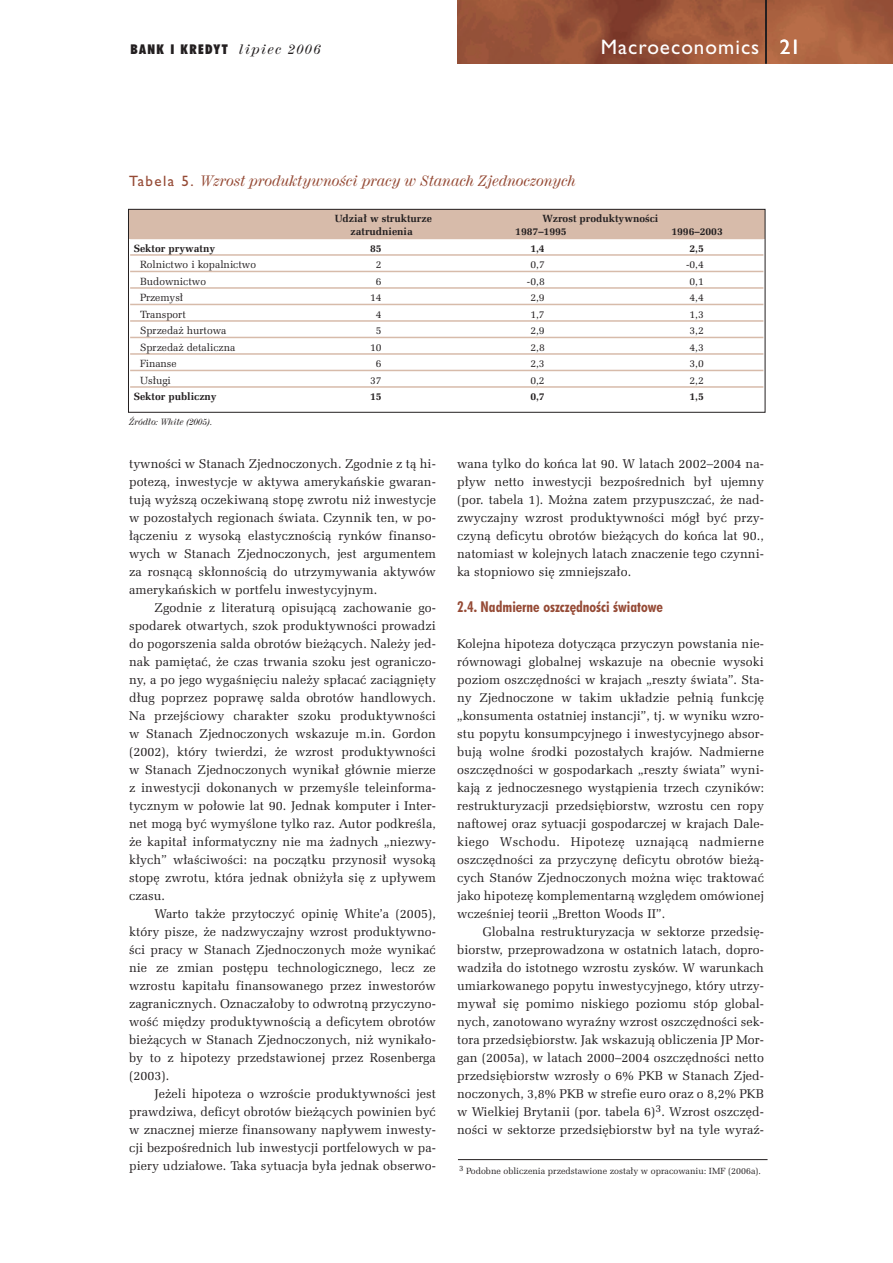
<style>
.page{position:relative;width:893px;height:1263px;background:#fff}
.page>*{position:absolute;margin:0;border:0;box-sizing:border-box;transform-origin:0 0}
.t1{font:21px "Gill Sans PL";letter-spacing:.05em;color:#fff}
.t2{font:italic 15px "Century 725 PL";letter-spacing:-.005em;color:#954a35;scale:.95 1}
.t3{font:700 condensed 15px "Futura PL";color:#954a35}
.t4{font:900 condensed 13.5px "Futura PL";letter-spacing:.1em;color:#231f20}
.t5{font:12.75px/18px "Zapf Elliptical 711 PL";letter-spacing:.005em;color:#231f20;text-align:justify}
.t6{font:10.5px "Zapf Elliptical 711 PL";color:#231f20}
.t7{font:700 10.5px "Zapf Elliptical 711 PL";color:#231f20}
.t8{font:9px "Zapf Elliptical 711 PL";color:#231f20}
.t9{font:italic 9px "Century 725 PL";color:#231f20;scale:.95 1}
.s1{font-family:"Century 725 PL";font-weight:400;font-style:italic;font-stretch:normal}
.s2{font-family:"Gill Sans PL";font-style:normal}
</style>
<div class="page">
<img style="left:457px;top:0;width:436px;height:64px">
<hr style="left:766px;top:0;width:1px;height:64px;background:#231f20">
<hr style="left:765px;top:0;width:1px;height:64px;background:#231f20">
<div style="left:128px;top:209px;width:637px;height:30px;background:#d7bbaa"></div>
<hr style="left:130px;top:254px;width:633px;height:2px;background:#d7bbaa">
<hr style="left:130px;top:271px;width:633px;height:1px;background:#d7bbaa">
<hr style="left:130px;top:287px;width:633px;height:2px;background:#d7bbaa">
<hr style="left:130px;top:304px;width:633px;height:1px;background:#d7bbaa">
<hr style="left:130px;top:320px;width:633px;height:2px;background:#d7bbaa">
<hr style="left:130px;top:337px;width:633px;height:1px;background:#d7bbaa">
<hr style="left:130px;top:353px;width:633px;height:2px;background:#d7bbaa">
<hr style="left:130px;top:370px;width:633px;height:1px;background:#d7bbaa">
<hr style="left:130px;top:386px;width:633px;height:2px;background:#d7bbaa">
<div style="left:128px;top:209px;width:637px;height:203px;border:1px solid #231f20"></div>
<hr style="left:458px;top:1159px;width:309px;height:1px;background:#231f20">
<p class="t4" style="left:131px;top:43px;width:192px">BANK I KREDYT <span class="s1">lipiec 2006</span></p>
<h1 class="t1" style="left:601px;top:39px;width:160px">Macroeconomics</h1>
<h1 class="t1" style="left:780px;top:39px;width:22px">21</h1>
<p class="t2" style="left:129px;top:175px;width:472px"><span class="s2">Tabela 5.</span> Wzrost produktywnoÊci pracy w Stanach Zjednoczonych</p>
<p class="t7" style="left:335px;top:214px;width:99px">Udzia∏ w strukturze</p>
<p class="t7" style="left:542px;top:214px;width:118px">Wzrost produktywnoÊci</p>
<p class="t7" style="left:351px;top:228px;width:64px">zatrudnienia</p>
<p class="t7" style="left:515px;top:228px;width:53px">1987–1995</p>
<p class="t7" style="left:671px;top:228px;width:53px">1996–2003</p>
<p class="t7" style="left:134px;top:244px;width:83px">Sektor prywatny</p>
<p class="t7" style="left:370px;top:244px;width:13px">85</p>
<p class="t7" style="left:530px;top:244px;width:16px">1,4</p>
<p class="t7" style="left:689px;top:244px;width:16px">2,5</p>
<p class="t6" style="left:140px;top:260px;width:118px">Rolnictwo i kopalnictwo</p>
<p class="t6" style="left:376px;top:260px;width:7px">2</p>
<p class="t6" style="left:530px;top:260px;width:16px">0,7</p>
<p class="t6" style="left:686px;top:260px;width:19px">-0,4</p>
<p class="t6" style="left:140px;top:277px;width:67px">Budownictwo</p>
<p class="t6" style="left:376px;top:277px;width:7px">6</p>
<p class="t6" style="left:527px;top:277px;width:19px">-0,8</p>
<p class="t6" style="left:689px;top:277px;width:16px">0,1</p>
<p class="t6" style="left:140px;top:293px;width:45px">Przemys∏</p>
<p class="t6" style="left:370px;top:293px;width:13px">14</p>
<p class="t6" style="left:530px;top:293px;width:16px">2,9</p>
<p class="t6" style="left:689px;top:293px;width:16px">4,4</p>
<p class="t6" style="left:140px;top:310px;width:47px">Transport</p>
<p class="t6" style="left:376px;top:310px;width:7px">4</p>
<p class="t6" style="left:530px;top:310px;width:16px">1,7</p>
<p class="t6" style="left:689px;top:310px;width:16px">1,3</p>
<p class="t6" style="left:140px;top:326px;width:88px">Sprzeda˝ hurtowa</p>
<p class="t6" style="left:376px;top:326px;width:7px">5</p>
<p class="t6" style="left:530px;top:326px;width:16px">2,9</p>
<p class="t6" style="left:689px;top:326px;width:16px">3,2</p>
<p class="t6" style="left:140px;top:343px;width:97px">Sprzeda˝ detaliczna</p>
<p class="t6" style="left:370px;top:343px;width:13px">10</p>
<p class="t6" style="left:530px;top:343px;width:16px">2,8</p>
<p class="t6" style="left:689px;top:343px;width:16px">4,3</p>
<p class="t6" style="left:140px;top:359px;width:38px">Finanse</p>
<p class="t6" style="left:376px;top:359px;width:7px">6</p>
<p class="t6" style="left:530px;top:359px;width:16px">2,3</p>
<p class="t6" style="left:689px;top:359px;width:16px">3,0</p>
<p class="t6" style="left:140px;top:376px;width:32px">Us∏ugi</p>
<p class="t6" style="left:370px;top:376px;width:13px">37</p>
<p class="t6" style="left:530px;top:376px;width:16px">0,2</p>
<p class="t6" style="left:689px;top:376px;width:16px">2,2</p>
<p class="t7" style="left:134px;top:393px;width:84px">Sektor publiczny</p>
<p class="t7" style="left:370px;top:393px;width:13px">15</p>
<p class="t7" style="left:530px;top:393px;width:16px">0,7</p>
<p class="t7" style="left:689px;top:393px;width:16px">1,5</p>
<p class="t9" style="left:129px;top:418px;width:89px">èród∏o: White (2005).</p>
<p class="t5" style="left:129px;top:456px;width:308px">tywnoÊci w Stanach Zjednoczonych. Zgodnie z tà hi&shy;potezà, inwestycje w aktywa amerykaƒskie gwaran&shy;tujà wy˝szà oczekiwanà stop´ zwrotu ni˝ inwestycje w pozosta∏ych regionach Êwiata. Czynnik ten, w po-∏àczeniu z wysokà elastycznoÊcià rynków finanso&shy;wych w Stanach Zjednoczonych, jest argumentem za rosnàcà sk∏onnoÊcià do utrzymywania aktywów amerykaƒskich w portfelu inwestycyjnym.</p>
<p class="t5" style="left:129px;top:600px;width:308px;text-indent:26px">Zgodnie z literaturà opisujàcà zachowanie go&shy;spodarek otwartych, szok produktywnoÊci prowadzi do pogorszenia salda obrotów bie˝àcych. Nale˝y jed&shy;nak pami´taç, ˝e czas trwania szoku jest ograniczo&shy;ny, a po jego wygaÊni´ciu nale˝y sp∏acaç zaciàgni´ty d∏ug poprzez popraw´ salda obrotów handlowych.<br>Na przejÊciowy charakter szoku produktywnoÊci w Stanach Zjednoczonych wskazuje m.in. Gordon (2002), który twierdzi, ˝e wzrost produktywnoÊci w Stanach Zjednoczonych wynika∏ g∏ównie mierze z inwestycji dokonanych w przemyÊle teleinforma&shy;tycznym w po∏owie lat 90. Jednak komputer i Inter&shy;net mogà byç wymyÊlone tylko raz. Autor podkreÊla, ˝e kapita∏ informatyczny nie ma ˝adnych „niezwy&shy;k∏ych” w∏aÊciwoÊci: na poczàtku przynosi∏ wysokà stop´ zwrotu, która jednak obni˝y∏a si´ z up∏ywem czasu.</p>
<p class="t5" style="left:129px;top:906px;width:308px;text-indent:26px">Warto tak˝e przytoczyç opini´ White’a (2005), który pisze, ˝e nadzwyczajny wzrost produktywno-Êci pracy w Stanach Zjednoczonych mo˝e wynikaç nie ze zmian post´pu technologicznego, lecz ze wzrostu kapita∏u finansowanego przez inwestorów zagranicznych. Oznacza∏oby to odwrotnà przyczyno&shy;woÊç mi´dzy produktywnoÊcià a deficytem obrotów bie˝àcych w Stanach Zjednoczonych, ni˝ wynika∏o&shy;by to z hipotezy przedstawionej przez Rosenberga (2003).</p>
<p class="t5" style="left:129px;top:1086px;width:308px;text-indent:26px">Je˝eli hipoteza o wzroÊcie produktywnoÊci jest prawdziwa, deficyt obrotów bie˝àcych powinien byç w znacznej mierze finansowany nap∏ywem inwesty&shy;cji bezpoÊrednich lub inwestycji portfelowych w pa&shy;piery udzia∏owe. Taka sytuacja by∏a jednak obserwo-</p>
<p class="t5" style="left:457px;top:456px;width:308px">wana tylko do koƒca lat 90. W latach 2002–2004 na&shy;p∏yw netto inwestycji bezpoÊrednich by∏ ujemny (por. tabela 1). Mo˝na zatem przypuszczaç, ˝e nad&shy;zwyczajny wzrost produktywnoÊci móg∏ byç przy&shy;czynà deficytu obrotów bie˝àcych do koƒca lat 90., natomiast w kolejnych latach znaczenie tego czynni&shy;ka stopniowo si´ zmniejsza∏o.</p>
<p class="t3" style="left:457px;top:600px;width:207px">2.4. Nadmierne oszcz´dnoÊci Êwiatowe</p>
<p class="t5" style="left:457px;top:636px;width:308px">Kolejna hipoteza dotyczàca przyczyn powstania nie&shy;równowagi globalnej wskazuje na obecnie wysoki poziom oszcz´dnoÊci w krajach „reszty Êwiata”. Sta&shy;ny Zjednoczone w takim uk∏adzie pe∏nià funkcj´ „konsumenta ostatniej instancji”, tj. w wyniku wzro&shy;stu popytu konsumpcyjnego i inwestycyjnego absor&shy;bujà wolne Êrodki pozosta∏ych krajów. Nadmierne oszcz´dnoÊci w gospodarkach „reszty Êwiata” wyni&shy;kajà z jednoczesnego wystàpienia trzech czyników: restrukturyzacji przedsi´biorstw, wzrostu cen ropy naftowej oraz sytuacji gospodarczej w krajach Dale&shy;kiego Wschodu. Hipotez´ uznajàcà nadmierne oszcz´dnoÊci za przyczyn´ deficytu obrotów bie˝à&shy;cych Stanów Zjednoczonych mo˝na wi´c traktowaç jako hipotez´ komplementarnà wzgl´dem omówionej wczeÊniej teorii „Bretton Woods II”.</p>
<p class="t5" style="left:457px;top:924px;width:308px;text-indent:26px">Globalna restrukturyzacja w sektorze przedsi´- biorstw, przeprowadzona w ostatnich latach, dopro&shy;wadzi∏a do istotnego wzrostu zysków. W warunkach umiarkowanego popytu inwestycyjnego, który utrzy&shy;mywa∏ si´ pomimo niskiego poziomu stóp global&shy;nych, zanotowano wyraêny wzrost oszcz´dnoÊci sek&shy;tora przedsi´biorstw. Jak wskazujà obliczenia JP Mor&shy;gan (2005a), w latach 2000–2004 oszcz´dnoÊci netto przedsi´biorstw wzros∏y o 6% PKB w Stanach Zjed&shy;noczonych, 3,8% PKB w strefie euro oraz o 8,2% PKB w Wielkiej Brytanii (por. tabela 6)<sup>3</sup>. Wzrost oszcz´d&shy;noÊci w sektorze przedsi´biorstw by∏ na tyle wyraê-</p>
<p class="t8" style="left:459px;top:1167px;width:303px"><sup>3</sup> Podobne obliczenia przedstawione zosta∏y w opracowaniu: IMF (2006a).</p>
</div>
